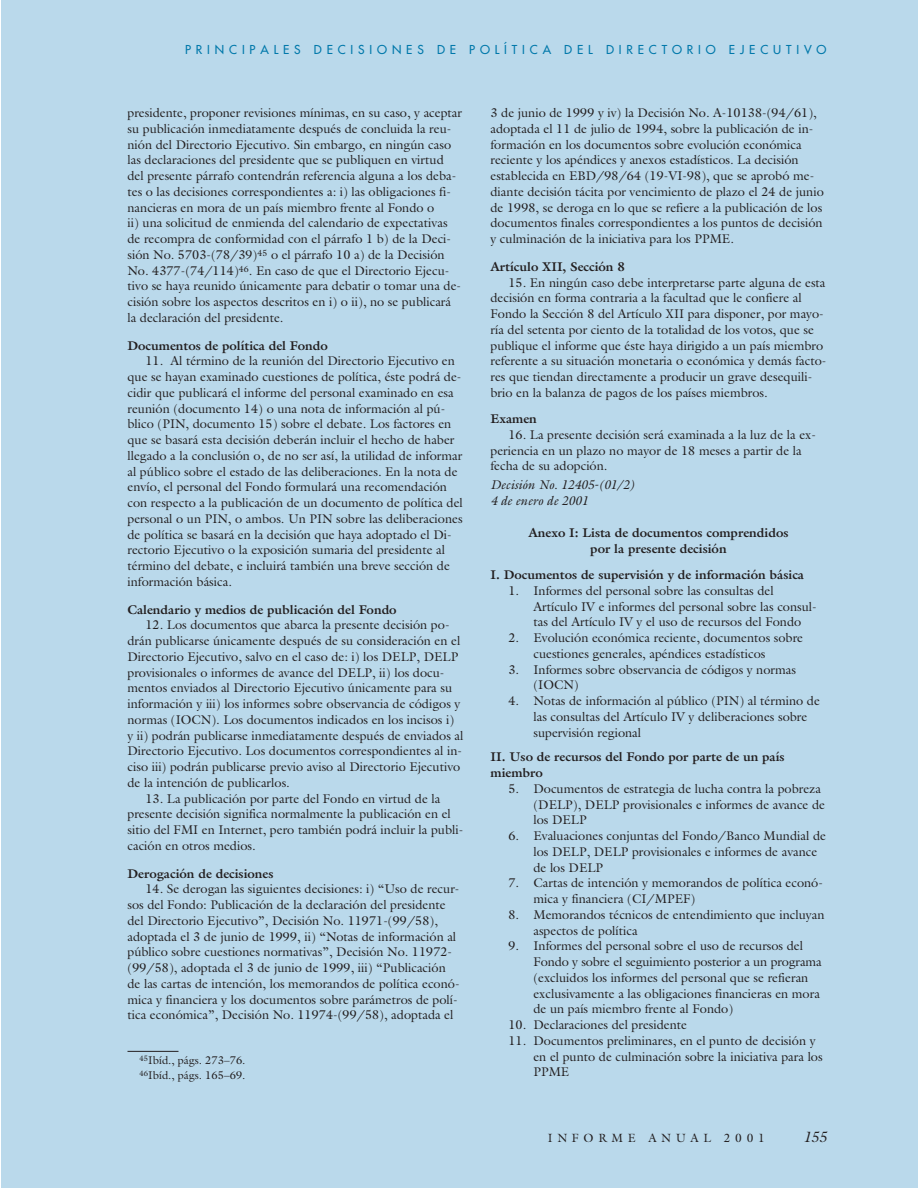
<style>
.page{position:relative;width:918px;height:1188px;background:#fff}
.page>*{position:absolute;margin:0;border:0;box-sizing:border-box;transform-origin:0 0}
.t1{font:italic 15px "Galliard";color:#231f20}
.t2{font:12.75px/15.8px "Galliard";color:#231f20}
.t3{font:700 12.75px/15.8px "Galliard";color:#231f20;text-align:center}
.t4{font:italic 12.75px/15.8px "Galliard";color:#231f20}
.t5{font:12px "Futura";letter-spacing:.405em;color:#0078aa}
.t6{font:12px "Galliard";letter-spacing:.39em;color:#231f20}
.t7{font:11.25px/15px "Galliard";color:#231f20}
</style>
<div class="page">
<div style="left:1px;top:0;width:917px;height:1188px;background:#bad9eb"></div>
<hr style="left:128px;top:1051px;width:50px;height:1px;background:#231f20">
<p class="t5" style="left:185px;top:43px;width:643px">PRINCIPALES DECISIONES DE POLÍTICA DEL DIRECTORIO EJECUTIVO</p>
<p class="t2" style="left:128px;top:106px;width:336px">presidente, proponer revisiones mínimas, en su caso, y aceptar su publicación inmediatamente después de concluida la reu&shy;nión del Directorio Ejecutivo. Sin embargo, en ningún caso las declaraciones del presidente que se publiquen en virtud del presente párrafo contendrán referencia alguna a los deba&shy;tes o las decisiones correspondientes a: i) las obligaciones fi&shy;nancieras en mora de un país miembro frente al Fondo o<br>ii) una solicitud de enmienda del calendario de expectativas de recompra de conformidad con el párrafo 1 b) de la Deci&shy;sión No. 5703-(78/39)<sup>45</sup> o el párrafo 10 a) de la Decisión No. 4377-(74/114)<sup>46</sup>. En caso de que el Directorio Ejecu&shy;tivo se haya reunido únicamente para debatir o tomar una de&shy;cisión sobre los aspectos descritos en i) o ii), no se publicará la declaración del presidente.</p>
<p class="t3" style="left:128px;top:339px;width:202px">Documentos de política del Fondo</p>
<p class="t2" style="left:128px;top:355px;width:337px;text-indent:18px">11. Al término de la reunión del Directorio Ejecutivo en que se hayan examinado cuestiones de política, éste podrá de&shy;cidir que publicará el informe del personal examinado en esa reunión (documento 14) o una nota de información al pú&shy;blico (PIN, documento 15) sobre el debate. Los factores en que se basará esta decisión deberán incluir el hecho de haber llegado a la conclusión o, de no ser así, la utilidad de informar al público sobre el estado de las deliberaciones. En la nota de envío, el personal del Fondo formulará una recomendación con respecto a la publicación de un documento de política del personal o un PIN, o ambos. Un PIN sobre las deliberaciones de política se basará en la decisión que haya adoptado el Di&shy;rectorio Ejecutivo o la exposición sumaria del presidente al término del debate, e incluirá también una breve sección de información básica.</p>
<p class="t3" style="left:128px;top:603px;width:271px">Calendario y medios de publicación del Fondo</p>
<p class="t2" style="left:128px;top:619px;width:337px;text-indent:18px">12. Los documentos que abarca la presente decisión po&shy;drán publicarse únicamente después de su consideración en el Directorio Ejecutivo, salvo en el caso de: i) los DELP, DELP provisionales o informes de avance del DELP, ii) los docu&shy;mentos enviados al Directorio Ejecutivo únicamente para su información y iii) los informes sobre observancia de códigos y normas (IOCN). Los documentos indicados en los incisos i)<br>y ii) podrán publicarse inmediatamente después de enviados al Directorio Ejecutivo. Los documentos correspondientes al in&shy;ciso iii) podrán publicarse previo aviso al Directorio Ejecutivo de la intención de publicarlos.</p>
<p class="t2" style="left:128px;top:792px;width:337px;text-indent:18px">13. La publicación por parte del Fondo en virtud de la presente decisión significa normalmente la publicación en el sitio del FMI en Internet, pero también podrá incluir la publi&shy;cación en otros medios.</p>
<p class="t3" style="left:128px;top:867px;width:148px">Derogación de decisiones</p>
<p class="t2" style="left:128px;top:883px;width:334px;text-indent:18px">14. Se derogan las siguientes decisiones: i) “Uso de recur&shy;sos del Fondo: Publicación de la declaración del presidente del Directorio Ejecutivo”, Decisión No. 11971-(99/58), adoptada el 3 de junio de 1999, ii) “Notas de información al público sobre cuestiones normativas”, Decisión No. 11972- (99/58), adoptada el 3 de junio de 1999, iii) “Publicación de las cartas de intención, los memorandos de política econó&shy;mica y financiera y los documentos sobre parámetros de polí&shy;tica económica”, Decisión No. 11974-(99/58), adoptada el</p>
<p class="t7" style="left:140px;top:1054px;width:107px"><sup>45</sup>Ibíd., págs. 273–76.<br><sup>46</sup>Ibíd., págs. 165–69.</p>
<p class="t2" style="left:491px;top:106px;width:335px">3 de junio de 1999 y iv) la Decisión No. A-10138-(94/61), adoptada el 11 de julio de 1994, sobre la publicación de in&shy;formación en los documentos sobre evolución económica reciente y los apéndices y anexos estadísticos. La decisión establecida en EBD/98/64 (19-VI-98), que se aprobó me&shy;diante decisión tácita por vencimiento de plazo el 24 de junio de 1998, se deroga en lo que se refiere a la publicación de los documentos finales correspondientes a los puntos de decisión y culminación de la iniciativa para los PPME.</p>
<p class="t3" style="left:491px;top:260px;width:136px">Artículo XII, Sección 8</p>
<p class="t2" style="left:491px;top:276px;width:338px;text-indent:18px">15. En ningún caso debe interpretarse parte alguna de esta decisión en forma contraria a la facultad que le confiere al Fondo la Sección 8 del Artículo XII para disponer, por mayo&shy;ría del setenta por ciento de la totalidad de los votos, que se publique el informe que éste haya dirigido a un país miembro referente a su situación monetaria o económica y demás facto&shy;res que tiendan directamente a producir un grave desequili&shy;brio en la balanza de pagos de los países miembros.</p>
<p class="t3" style="left:491px;top:412px;width:48px">Examen</p>
<p class="t2" style="left:491px;top:428px;width:327px;text-indent:18px">16. La presente decisión será examinada a la luz de la ex&shy;periencia en un plazo no mayor de 18 meses a partir de la fecha de su adopción.</p>
<p class="t4" style="left:491px;top:478px;width:146px">Decisión No. 12405-(01/2)<br>4 de enero de 2001</p>
<p class="t3" style="left:528px;top:526px;width:262px">Anexo I: Lista de documentos comprendidos por la presente decisión</p>
<p class="t3" style="left:491px;top:568px;width:315px">I. Documentos de supervisión y de información básica</p>
<p class="t2" style="left:533px;top:584px;width:285px;text-indent:-25px">1. Informes del personal sobre las consultas del<br>Artículo IV e informes del personal sobre las consul&shy;tas del Artículo IV y el uso de recursos del Fondo</p>
<p class="t2" style="left:533px;top:631px;width:271px;text-indent:-25px">2. Evolución económica reciente, documentos sobre cuestiones generales, apéndices estadísticos</p>
<p class="t2" style="left:533px;top:663px;width:264px;text-indent:-25px">3. Informes sobre observancia de códigos y normas (IOCN)</p>
<p class="t2" style="left:533px;top:694px;width:288px;text-indent:-25px">4. Notas de información al público (PIN) al término de las consultas del Artículo IV y deliberaciones sobre supervisión regional</p>
<p class="t3" style="left:491px;top:751px;width:296px;text-align:left">II. Uso de recursos del Fondo por parte de un país miembro</p>
<p class="t2" style="left:533px;top:782px;width:293px;text-indent:-25px">5. Documentos de estrategia de lucha contra la pobreza (DELP), DELP provisionales e informes de avance de los DELP</p>
<p class="t2" style="left:533px;top:829px;width:294px;text-indent:-25px">6. Evaluaciones conjuntas del Fondo/Banco Mundial de los DELP, DELP provisionales e informes de avance de los DELP</p>
<p class="t2" style="left:533px;top:877px;width:291px;text-indent:-25px">7. Cartas de intención y memorandos de política econó&shy;mica y financiera (CI/MPEF)</p>
<p class="t2" style="left:533px;top:908px;width:293px;text-indent:-25px">8. Memorandos técnicos de entendimiento que incluyan aspectos de política</p>
<p class="t2" style="left:533px;top:940px;width:290px;text-indent:-25px">9. Informes del personal sobre el uso de recursos del Fondo y sobre el seguimiento posterior a un programa (excluidos los informes del personal que se refieran exclusivamente a las obligaciones financieras en mora de un país miembro frente al Fondo)</p>
<p class="t2" style="left:509px;top:1018px;width:180px">10. Declaraciones del presidente</p>
<p class="t2" style="left:533px;top:1034px;width:291px;text-indent:-25px">11. Documentos preliminares, en el punto de decisión y en el punto de culminación sobre la iniciativa para los<br>PPME</p>
<p class="t6" style="left:548px;top:1133px;width:218px">INFORME ANUAL 2001</p>
<p class="t1" style="left:803px;top:1131px;width:25px">155</p>
</div>
